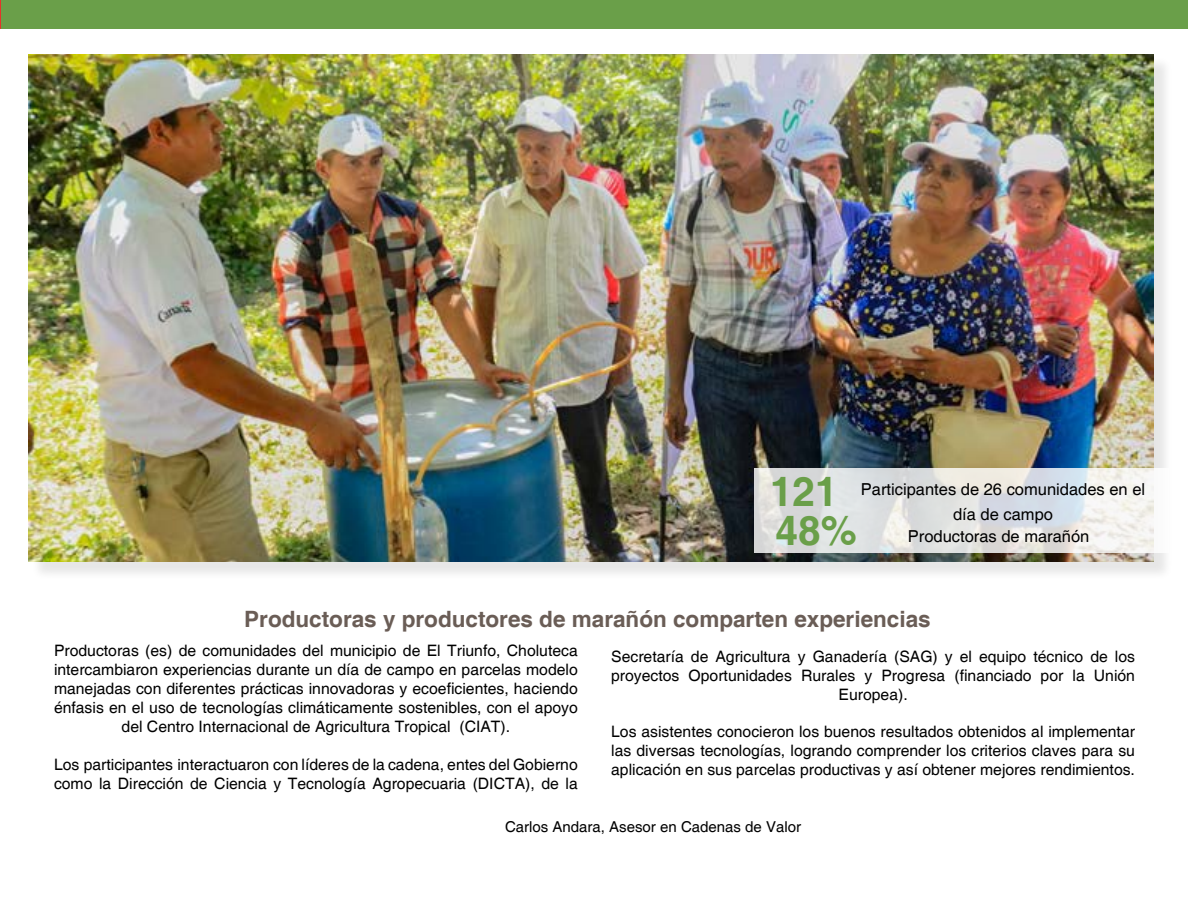
<style>
.page{position:relative;width:1188px;height:918px;background:#fff}
.page>*{position:absolute;margin:0;border:0;box-sizing:border-box;transform-origin:0 0}
.t1{font:700 40.5px/39.2px "Helvetica";color:#6a9f49}
.t2{font:700 22.5px "Helvetica";color:#6a5d56}
.t3{font:16.5px/25.2px "Helvetica";color:#000;text-align:center}
.t4{font:15.75px/18.9px "Helvetica";color:#000;text-align:center}
.t5{font:15px "Helvetica";color:#000}
</style>
<div class="page">
<hr style="left:0;top:0;width:2px;height:29px;background:#e63329">
<div style="left:31px;top:57px;width:1142px;height:523px;background:#000;opacity:.1"></div>
<img style="left:29px;top:54px;width:1125px;height:508px">
<div style="left:2px;top:0;width:1186px;height:29px;background:#6a9f49"></div>
<svg style="left:754px;top:468px;width:415px;height:84px"></svg>
<h1 class="t1" style="left:770px;top:474px;width:88px">121<br>48%</h1>
<p class="t3" style="left:861px;top:477px;width:286px">Participantes de 26 comunidades en el día de campo</p>
<p class="t3" style="left:908px;top:524px;width:183px">Productoras de marañón</p>
<h2 class="t2" style="left:244px;top:605px;width:688px">Productoras y productores de marañón comparten experiencias</h2>
<p class="t4" style="left:54px;top:642px;width:525px">Productoras (es) de comunidades del municipio de El Triunfo, Choluteca intercambiaron experiencias durante un día de campo en parcelas modelo manejadas con diferentes prácticas innovadoras y ecoeficientes, haciendo énfasis en el uso de tecnologías climáticamente sostenibles, con el apoyo del Centro Internacional de Agricultura Tropical (CIAT).</p>
<p class="t4" style="left:54px;top:755px;width:525px;text-align:left">Los participantes interactuaron con líderes de la cadena, entes del Gobierno como la Dirección de Ciencia y Tecnología Agropecuaria (DICTA), de la</p>
<p class="t4" style="left:611px;top:647px;width:525px">Secretaría de Agricultura y Ganadería (SAG) y el equipo técnico de los proyectos Oportunidades Rurales y Progresa (financiado por la Unión<br>Europea).</p>
<p class="t4" style="left:611px;top:723px;width:525px;text-align:justify">Los asistentes conocieron los buenos resultados obtenidos al implementar las diversas tecnologías, logrando comprender los criterios claves para su aplicación en sus parcelas productivas y así obtener mejores rendimientos.</p>
<p class="t5" style="left:505px;top:818px;width:297px">Carlos Andara, Asesor en Cadenas de Valor</p>
</div>
